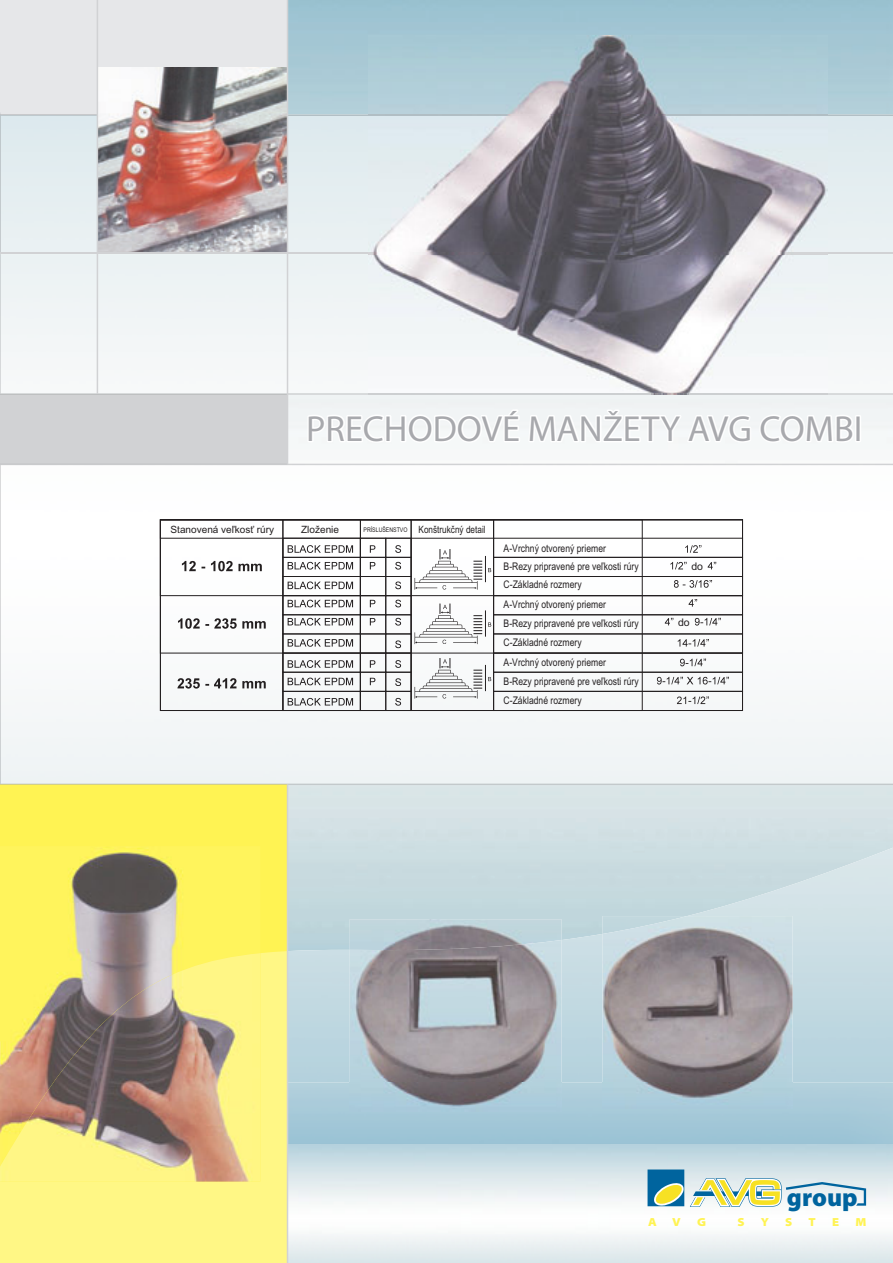
<style>
.page{position:relative;width:893px;height:1263px;background:#fff}
.page>*{position:absolute;margin:0;border:0;box-sizing:border-box;transform-origin:0 0}
.t1{font:36.3px "Myriad Pro";color:#a8a9ad}
.t2{font:900 25.65px "Myriad Pro";color:#00649e}
.t3{font:900 semi-expanded 11.7px "Myriad Pro";color:#fff353}
.t4{font:10.5px/18.8px "Arial Narrow";color:#231f20}
.t5{font:10.5px "Arial";color:#231f20}
.t6{font:10.05px "Arial Narrow";color:#231f20}
.t7{font:10.05px "Arial";color:#231f20}
.s1{font-size:6.45px}
</style>
<div class="page">
<div style="left:0;top:0;width:287px;height:115px;background:#e6e7e9"></div>
<div style="left:0;top:394px;width:287px;height:70px;background:#d1d2d4"></div>
<div style="left:0;top:784px;width:287px;height:479px;background:#fff353"></div>
<div style="left:0;top:951px;width:287px;height:312px;background:#fff785"></div>
<img style="left:0;top:114px;width:893px;height:281px">
<hr style="left:0;top:114px;width:287px;height:1px;background:#c8c9cb">
<hr style="left:0;top:394px;width:287px;height:1px;background:#bec0c1">
<img style="left:0;top:464px;width:893px;height:321px">
<svg style="left:0;top:464px;width:287px;height:1px"></svg>
<hr style="left:0;top:784px;width:287px;height:1px;background:#d4d085">
<img style="left:98px;top:68px;width:189px;height:185px">
<svg style="left:370px;top:545px;width:5px;height:8px"></svg>
<svg style="left:370px;top:562px;width:5px;height:7px"></svg>
<svg style="left:370px;top:600px;width:5px;height:7px"></svg>
<svg style="left:370px;top:618px;width:5px;height:7px"></svg>
<svg style="left:370px;top:660px;width:5px;height:8px"></svg>
<svg style="left:370px;top:678px;width:5px;height:7px"></svg>
<svg style="left:395px;top:545px;width:6px;height:8px"></svg>
<svg style="left:395px;top:562px;width:6px;height:8px"></svg>
<svg style="left:395px;top:581px;width:6px;height:8px"></svg>
<svg style="left:395px;top:600px;width:6px;height:7px"></svg>
<svg style="left:395px;top:618px;width:6px;height:8px"></svg>
<svg style="left:395px;top:640px;width:6px;height:8px"></svg>
<svg style="left:395px;top:660px;width:6px;height:8px"></svg>
<svg style="left:395px;top:678px;width:6px;height:8px"></svg>
<svg style="left:395px;top:698px;width:6px;height:8px"></svg>
<svg style="left:288px;top:545px;width:65px;height:8px"></svg>
<svg style="left:288px;top:562px;width:65px;height:8px"></svg>
<svg style="left:288px;top:581px;width:65px;height:8px"></svg>
<svg style="left:288px;top:600px;width:65px;height:7px"></svg>
<svg style="left:288px;top:618px;width:65px;height:8px"></svg>
<svg style="left:288px;top:639px;width:65px;height:8px"></svg>
<svg style="left:288px;top:660px;width:65px;height:8px"></svg>
<svg style="left:288px;top:678px;width:65px;height:7px"></svg>
<svg style="left:288px;top:698px;width:65px;height:8px"></svg>
<svg style="left:182px;top:561px;width:80px;height:10px"></svg>
<svg style="left:178px;top:618px;width:88px;height:11px"></svg>
<svg style="left:177px;top:678px;width:89px;height:11px"></svg>
<svg style="left:685px;top:545px;width:16px;height:8px"></svg>
<svg style="left:670px;top:562px;width:46px;height:7px"></svg>
<svg style="left:674px;top:580px;width:38px;height:8px"></svg>
<svg style="left:689px;top:599px;width:8px;height:8px"></svg>
<svg style="left:665px;top:618px;width:56px;height:8px"></svg>
<svg style="left:678px;top:639px;width:31px;height:8px"></svg>
<svg style="left:680px;top:659px;width:26px;height:7px"></svg>
<svg style="left:657px;top:677px;width:72px;height:7px"></svg>
<svg style="left:677px;top:696px;width:32px;height:8px"></svg>
<div style="left:160px;top:519px;width:123px;height:192px;border:1px solid #231f20"></div>
<div style="left:411px;top:519px;width:83px;height:192px;border:1px solid #231f20"></div>
<div style="left:160px;top:519px;width:583px;height:77px;border:1px solid #231f20"></div>
<div style="left:160px;top:519px;width:334px;height:20px;border:1px solid #231f20"></div>
<div style="left:360px;top:538px;width:26px;height:20px;border:1px solid #231f20"></div>
<div style="left:360px;top:557px;width:26px;height:20px;border:1px solid #231f20"></div>
<div style="left:360px;top:576px;width:26px;height:20px;border:1px solid #231f20"></div>
<div style="left:360px;top:595px;width:26px;height:20px;border:1px solid #231f20"></div>
<div style="left:360px;top:614px;width:26px;height:20px;border:1px solid #231f20"></div>
<div style="left:360px;top:633px;width:26px;height:20px;border:1px solid #231f20"></div>
<div style="left:360px;top:653px;width:26px;height:20px;border:1px solid #231f20"></div>
<div style="left:360px;top:672px;width:26px;height:20px;border:1px solid #231f20"></div>
<div style="left:360px;top:691px;width:26px;height:20px;border:1px solid #231f20"></div>
<div style="left:385px;top:538px;width:26px;height:20px;border:1px solid #231f20"></div>
<div style="left:385px;top:557px;width:26px;height:20px;border:1px solid #231f20"></div>
<div style="left:385px;top:576px;width:26px;height:20px;border:1px solid #231f20"></div>
<div style="left:385px;top:595px;width:26px;height:20px;border:1px solid #231f20"></div>
<div style="left:385px;top:614px;width:26px;height:20px;border:1px solid #231f20"></div>
<div style="left:385px;top:633px;width:26px;height:20px;border:1px solid #231f20"></div>
<div style="left:385px;top:653px;width:26px;height:20px;border:1px solid #231f20"></div>
<div style="left:385px;top:672px;width:26px;height:20px;border:1px solid #231f20"></div>
<div style="left:385px;top:691px;width:26px;height:20px;border:1px solid #231f20"></div>
<div style="left:283px;top:538px;width:78px;height:20px;border:1px solid #231f20"></div>
<div style="left:283px;top:557px;width:78px;height:20px;border:1px solid #231f20"></div>
<div style="left:283px;top:576px;width:78px;height:20px;border:1px solid #231f20"></div>
<div style="left:283px;top:595px;width:78px;height:20px;border:1px solid #231f20"></div>
<div style="left:283px;top:614px;width:78px;height:20px;border:1px solid #231f20"></div>
<div style="left:283px;top:633px;width:78px;height:20px;border:1px solid #231f20"></div>
<div style="left:283px;top:653px;width:78px;height:20px;border:1px solid #231f20"></div>
<div style="left:283px;top:672px;width:78px;height:20px;border:1px solid #231f20"></div>
<div style="left:283px;top:691px;width:78px;height:20px;border:1px solid #231f20"></div>
<div style="left:493px;top:557px;width:250px;height:20px;border:1px solid #231f20"></div>
<div style="left:493px;top:576px;width:250px;height:20px;border:1px solid #231f20"></div>
<div style="left:493px;top:595px;width:250px;height:20px;border:1px solid #231f20"></div>
<div style="left:493px;top:614px;width:250px;height:20px;border:1px solid #231f20"></div>
<div style="left:493px;top:633px;width:250px;height:20px;border:1px solid #231f20"></div>
<div style="left:493px;top:653px;width:250px;height:20px;border:1px solid #231f20"></div>
<div style="left:493px;top:672px;width:250px;height:20px;border:1px solid #231f20"></div>
<div style="left:493px;top:691px;width:250px;height:20px;border:1px solid #231f20"></div>
<svg style="left:415px;top:549px;width:76px;height:41px"></svg>
<svg style="left:415px;top:603px;width:76px;height:41px"></svg>
<svg style="left:415px;top:658px;width:76px;height:41px"></svg>
<img style="left:602px;top:916px;width:190px;height:192px">
<img style="left:350px;top:919px;width:211px;height:21px">
<img style="left:350px;top:940px;width:211px;height:171px">
<hr style="left:97px;top:0;width:1px;height:394px;background:#d1d2d4">
<img style="left:0;top:846px;width:260px;height:107px">
<img style="left:0;top:953px;width:260px;height:228px">
<hr style="left:287px;top:0;width:1px;height:464px;background:#d1d2d4">
<hr style="left:0;top:253px;width:893px;height:1px;background:#d1d2d4">
<img style="left:368px;top:35px;width:459px;height:359px">
<img style="left:368px;top:253px;width:459px;height:1px">
<hr style="left:287px;top:784px;width:1px;height:479px;background:#d1d2d4">
<svg style="left:306px;top:395px;width:549px;height:69px"></svg>
<svg style="left:647px;top:1169px;width:37px;height:37px"></svg>
<svg style="left:690px;top:1178px;width:176px;height:29px"></svg>
<h1 class="t1" style="left:306px;top:414px;width:558px">PRECHODOVÉ MANŽETY AVG COMBI</h1>
<p class="t7" style="left:171px;top:526px;width:105px">Stanovená veľkosť rúry</p>
<p class="t7" style="left:301px;top:526px;width:39px">Zloženie</p>
<p class="t6" style="left:364px;top:526px;width:124px"><span class="s1">PRÍSLUŠENSTVO</span> Konštrukčný detail</p>
<p class="t4" style="left:504px;top:541px;width:137px;line-height:17.2px">A-Vrchný otvorený priemer<br>B-Rezy pripravené pre veľkosti rúry</p>
<p class="t4" style="left:504px;top:575px;width:104px;line-height:20.5px">C-Základné rozmery<br>A-Vrchný otvorený priemer</p>
<p class="t4" style="left:504px;top:615px;width:137px">B-Rezy pripravené pre veľkosti rúry<br>C-Základné rozmery</p>
<p class="t4" style="left:504px;top:654px;width:137px">A-Vrchný otvorený priemer<br>B-Rezy pripravené pre veľkosti rúry<br>C-Základné rozmery</p>
<p class="t5" style="left:691px;top:562px;width:13px">do</p>
<p class="t5" style="left:678px;top:618px;width:13px">do</p>
<h2 class="t2" style="left:787px;top:1186px;width:72px">group</h2>
<p class="t3" style="left:648px;top:1217px;width:10px">A</p>
<p class="t3" style="left:672px;top:1217px;width:10px">V</p>
<p class="t3" style="left:697px;top:1217px;width:10px">G</p>
<p class="t3" style="left:737px;top:1217px;width:9px">S</p>
<p class="t3" style="left:761px;top:1217px;width:10px">Y</p>
<p class="t3" style="left:785px;top:1217px;width:9px">S</p>
<p class="t3" style="left:809px;top:1217px;width:9px">T</p>
<p class="t3" style="left:832px;top:1217px;width:9px">E</p>
<p class="t3" style="left:856px;top:1217px;width:12px">M</p>
</div>
